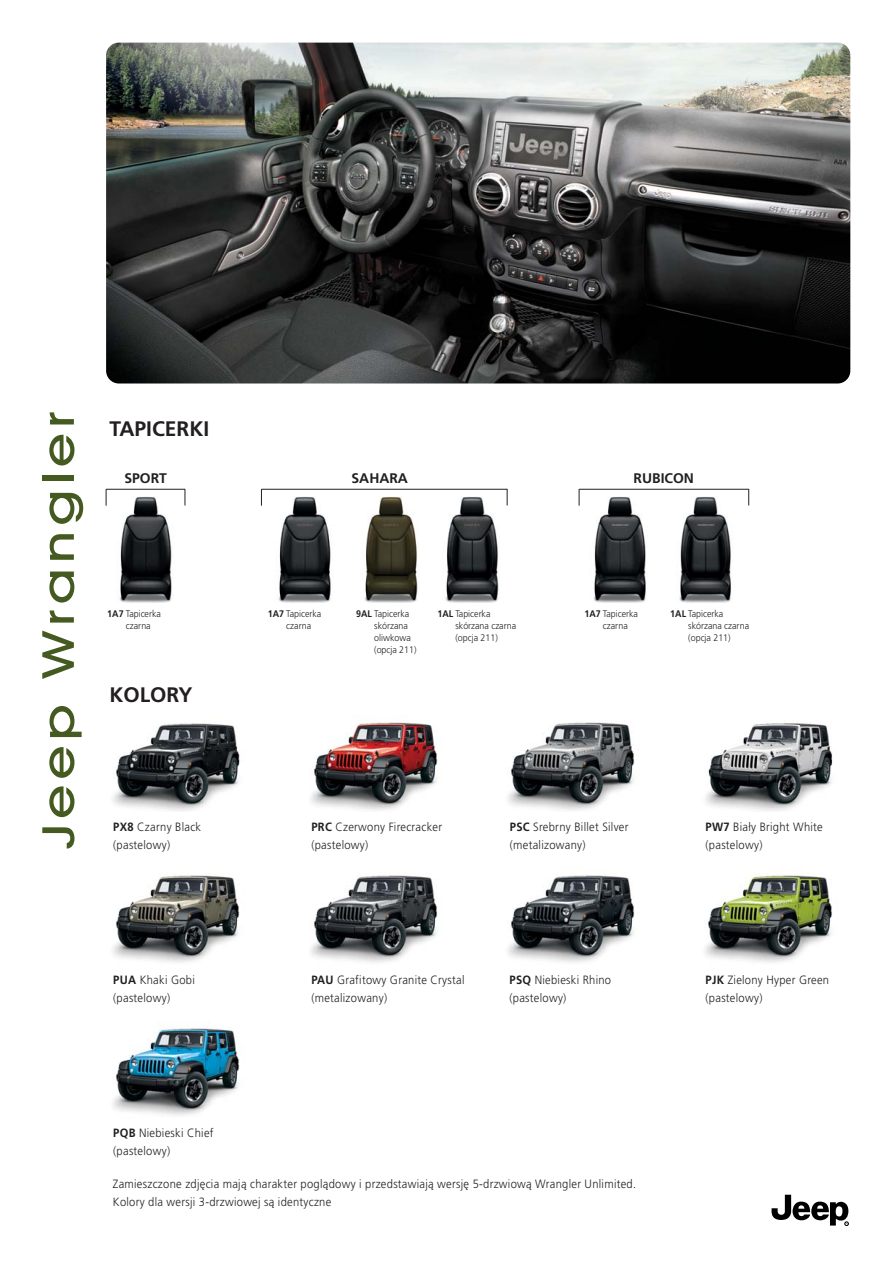
<style>
.page{position:relative;width:893px;height:1263px;background:#fff}
.page>*{position:absolute;margin:0;border:0;box-sizing:border-box;transform-origin:0 0}
.t1{font:500 44.4px "Avant Garde PL";letter-spacing:.1em;color:#455a20;scale:1.25 1}
.t2{font:700 21px "Frutiger LT Pl";color:#231f20}
.t3{font:700 13.95px "Frutiger LT Pl";color:#231f20}
.t4{font:300 12px/18px "Frutiger LT Pl";letter-spacing:.025em;color:#231f20;scale:.93 1}
.t5{font:300 9.6px/12px "Frutiger LT Pl";color:#231f20;scale:.93 1}
.s1{font-weight:700}
</style>
<div class="page">
<img style="left:304px;top:715px;width:151px;height:97px;border-radius:13px">
<img style="left:106px;top:715px;width:151px;height:97px;border-radius:13px">
<img style="left:502px;top:715px;width:151px;height:97px;border-radius:13px">
<img style="left:699px;top:715px;width:151px;height:97px;border-radius:13px">
<img style="left:304px;top:868px;width:151px;height:96px;border-radius:13px">
<img style="left:106px;top:868px;width:151px;height:96px;border-radius:13px">
<img style="left:502px;top:868px;width:151px;height:96px;border-radius:13px">
<img style="left:699px;top:868px;width:151px;height:96px;border-radius:13px">
<img style="left:106px;top:1021px;width:151px;height:97px;border-radius:13px">
<img style="left:106px;top:43px;width:744px;height:341px;border-radius:13px">
<svg style="left:771px;top:1195px;width:77px;height:31px"></svg>
<img style="left:584px;top:497px;width:69px;height:106px;border-radius:9px">
<img style="left:670px;top:497px;width:73px;height:106px;border-radius:9px">
<img style="left:111px;top:497px;width:68px;height:106px;border-radius:9px">
<img style="left:270px;top:497px;width:69px;height:106px;border-radius:9px">
<img style="left:356px;top:497px;width:64px;height:106px;border-radius:9px">
<img style="left:437px;top:497px;width:64px;height:106px;border-radius:9px">
<hr style="left:106px;top:489px;width:79px;height:1px;background:#231f20">
<svg style="left:106px;top:489px;width:1px;height:17px"></svg>
<svg style="left:185px;top:489px;width:1px;height:16px"></svg>
<hr style="left:261px;top:489px;width:246px;height:1px;background:#231f20">
<svg style="left:261px;top:489px;width:1px;height:17px"></svg>
<svg style="left:507px;top:489px;width:1px;height:16px"></svg>
<hr style="left:579px;top:489px;width:170px;height:1px;background:#231f20">
<svg style="left:579px;top:489px;width:1px;height:17px"></svg>
<svg style="left:748px;top:489px;width:1px;height:16px"></svg>
<h1 class="t1" style="left:42px;top:849px;width:351px;rotate:-90deg">Jeep Wrangler</h1>
<h2 class="t2" style="left:109px;top:420px;width:101px">TAPICERKI</h2>
<p class="t3" style="left:124px;top:472px;width:44px">SPORT</p>
<p class="t5" style="left:126px;top:608px;width:39px;text-indent:-19px"><span class="s1">1A7</span> Tapicerka czarna</p>
<h2 class="t2" style="left:109px;top:687px;width:85px">KOLORY</h2>
<p class="t3" style="left:351px;top:472px;width:58px">SAHARA</p>
<p class="t5" style="left:286px;top:608px;width:39px;text-indent:-19px"><span class="s1">1A7</span> Tapicerka czarna</p>
<p class="t5" style="left:374px;top:608px;width:47px;text-indent:-18px"><span class="s1">9AL</span> Tapicerka skórzana oliwkowa (opcja 211)</p>
<p class="t5" style="left:455px;top:608px;width:67px;text-indent:-18px"><span class="s1">1AL</span> Tapicerka skórzana czarna (opcja 211)</p>
<p class="t3" style="left:634px;top:472px;width:62px">RUBICON</p>
<p class="t5" style="left:603px;top:608px;width:39px;text-indent:-19px"><span class="s1">1A7</span> Tapicerka czarna</p>
<p class="t5" style="left:688px;top:608px;width:67px;text-indent:-18px"><span class="s1">1AL</span> Tapicerka skórzana czarna (opcja 211)</p>
<p class="t4" style="left:311px;top:819px;width:142px"><span class="s1">PRC</span> Czerwony Firecracker (pastelowy)</p>
<p class="t4" style="left:113px;top:819px;width:96px"><span class="s1">PX8</span> Czarny Black (pastelowy)</p>
<p class="t4" style="left:510px;top:819px;width:129px"><span class="s1">PSC</span> Srebrny Billet Silver (metalizowany)</p>
<p class="t4" style="left:705px;top:819px;width:128px"><span class="s1">PW7</span> Biały Bright White</p>
<p class="t4" style="left:705px;top:837px;width:63px">(pastelowy)</p>
<p class="t4" style="left:311px;top:972px;width:166px"><span class="s1">PAU</span> Grafitowy Granite Crystal (metalizowany)</p>
<p class="t4" style="left:113px;top:972px;width:89px"><span class="s1">PUA</span> Khaki Gobi (pastelowy)</p>
<p class="t4" style="left:509px;top:972px;width:111px"><span class="s1">PSQ</span> Niebieski Rhino (pastelowy)</p>
<p class="t4" style="left:705px;top:972px;width:134px"><span class="s1">PJK</span> Zielony Hyper Green (pastelowy)</p>
<p class="t4" style="left:113px;top:1125px;width:109px"><span class="s1">PQB</span> Niebieski Chief (pastelowy)</p>
<p class="t4" style="left:113px;top:1176px;width:564px">Zamieszczone zdjęcia mają charakter poglądowy i przedstawiają wersję 5-drzwiową Wrangler Unlimited.<br>Kolory dla wersji 3-drzwiowej są identyczne</p>
</div>
